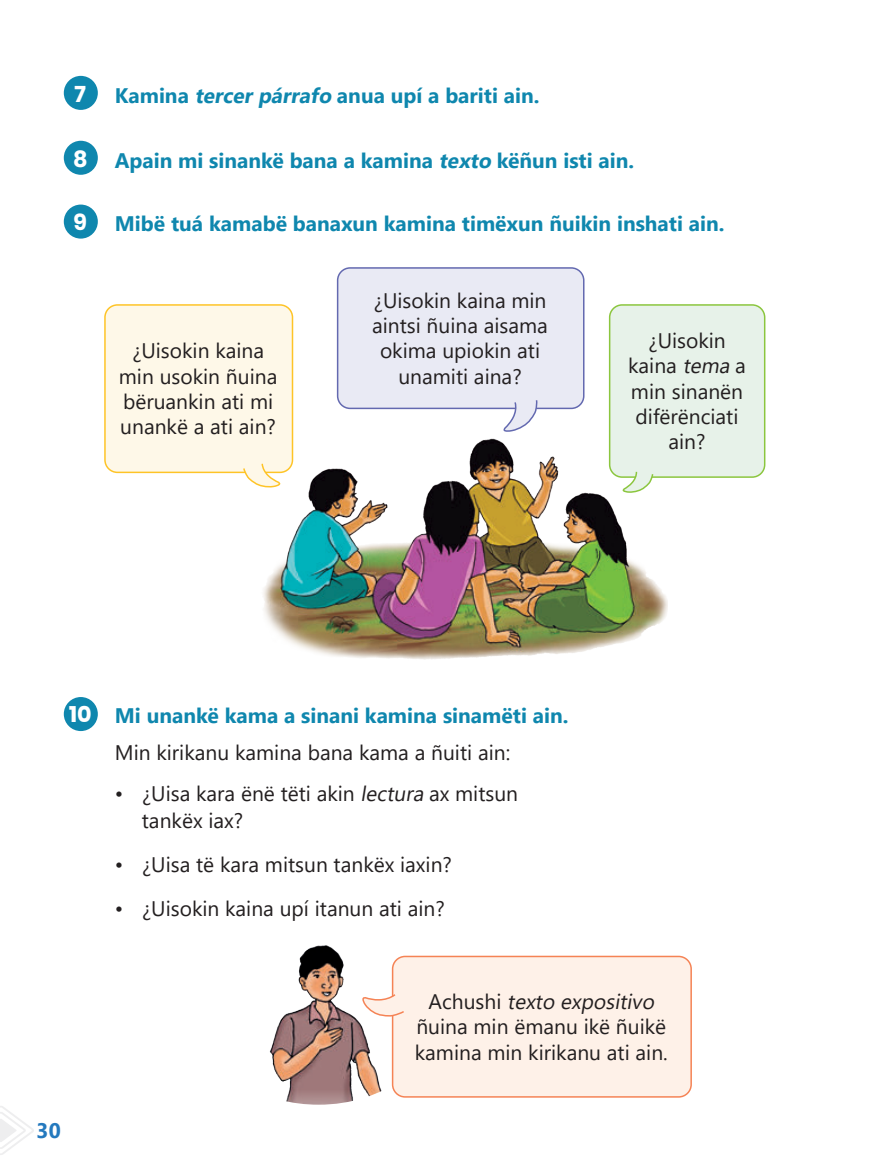
<style>
.page{position:relative;width:872px;height:1170px;background:#fff}
.page>*{position:absolute;margin:0;border:0;box-sizing:border-box;transform-origin:0 0}
.t1{font:700 22.5px "Poppins";color:#fff}
.t2{font:21px/25.2px "Segoe UI";color:#231f20;text-align:center}
.t3{font:700 21px "Segoe UI";color:#0f87ae}
.t4{font:700 21px "Segoe UI";color:#2479be}
.s1{font-style:italic}
.s2{font-family:"Poppins";font-size:22.5px;color:#fff}
</style>
<div class="page">
<svg style="left:0;top:1106px;width:34px;height:49px"></svg>
<div style="left:64px;top:76px;width:34px;height:34px;background:#0f87ae;border-radius:50%"></div>
<div style="left:64px;top:141px;width:34px;height:34px;background:#0f87ae;border-radius:50%"></div>
<div style="left:64px;top:204px;width:34px;height:34px;background:#0f87ae;border-radius:50%"></div>
<img style="left:263px;top:428px;width:404px;height:232px">
<div style="left:105px;top:305px;width:187px;height:167px;background:#fef8e8;border-radius:12px"></div>
<div style="left:104px;top:304px;width:189px;height:169px;border:2px solid #fec427;border-radius:12px"></div>
<div style="left:338px;top:268px;width:246px;height:140px;background:#e9eaf4;border-radius:12px"></div>
<div style="left:337px;top:267px;width:247px;height:142px;border:2px solid #6369b0;border-radius:12px"></div>
<div style="left:609px;top:305px;width:155px;height:172px;background:#e7f2e9;border-radius:12px"></div>
<div style="left:609px;top:304px;width:156px;height:174px;border:2px solid #8bc63e;border-radius:12px"></div>
<svg style="left:621px;top:471px;width:33px;height:22px"></svg>
<svg style="left:242px;top:463px;width:40px;height:24px"></svg>
<svg style="left:502px;top:400px;width:36px;height:33px"></svg>
<div style="left:392px;top:956px;width:299px;height:140px;background:#fef1e8;border-radius:12px"></div>
<div style="left:392px;top:955px;width:300px;height:142px;border:2px solid #f58355;border-radius:12px"></div>
<div style="left:64px;top:697px;width:34px;height:34px;background:#0f87ae;border-radius:50%"></div>
<img style="left:269px;top:945px;width:167px;height:159px">
<p class="t1" style="left:75px;top:81px;width:13px">7</p>
<p class="t3" style="left:115px;top:76px;width:426px">Kamina <span class="s1">tercerpárrafo</span> anua upí a bariti ain.</p>
<p class="t3" style="left:73px;top:140px;width:562px"><span class="s2">8</span> Apain mi sinankë bana a kamina <span class="s1">texto</span> këñun isti ain.</p>
<p class="t3" style="left:74px;top:203px;width:652px"><span class="s2">9</span> Mibë tuá kamabë banaxun kamina timëxun ñuikin inshati ain.</p>
<p class="t2" style="left:119px;top:336px;width:160px">¿Uisokin kaina min usokin ñuina bëruankin ati mi unankë a ati ain?</p>
<p class="t2" style="left:372px;top:286px;width:177px">¿Uisokin kaina min aintsi ñuina aisama okima upiokin ati unamiti aina?</p>
<p class="t2" style="left:628px;top:326px;width:119px">¿Uisokin kaina <span class="s1">tema</span> a min sinanën difërënciati ain?</p>
<p class="t3" style="left:69px;top:695px;width:501px"><span class="s2">10</span> Mi unankë kama a sinani kamina sinamëti ain.</p>
<p class="t2" style="left:115px;top:738px;width:397px">Min kirikanu kamina bana kama a ñuiti ain:</p>
<p class="t2" style="left:142px;top:777px;width:378px;line-height:27px;text-align:left;text-indent:-27px">• ¿Uisa kara ënë tëti akin <span class="s1">lectura</span> ax mitsun tankëx iax?</p>
<p class="t2" style="left:115px;top:849px;width:339px">• ¿Uisa të kara mitsun tankëx iaxin?</p>
<p class="t2" style="left:115px;top:893px;width:331px">• ¿Uisokin kaina upí itanun ati ain?</p>
<p class="t4" style="left:37px;top:1110px;width:26px">30</p>
<p class="t2" style="left:415px;top:987px;width:254px">A c h u s h i <span class="s1">texto expositivo </span>ñuina min ëmanu ikë ñuikë kamina min kirikanu ati ain.</p>
</div>
